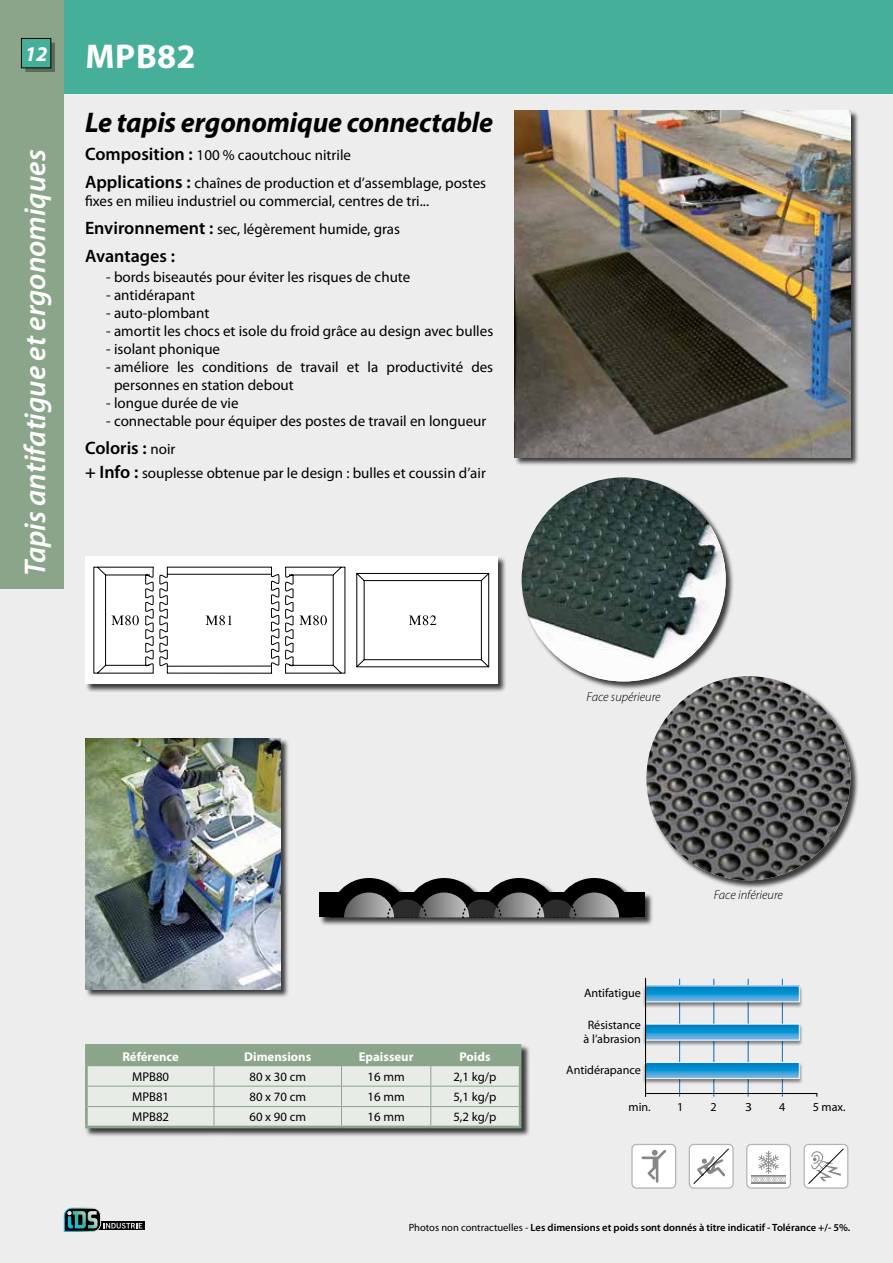
<style>
.page{position:relative;width:893px;height:1263px;background:#ededed}
.page>*{position:absolute;margin:0;border:0;box-sizing:border-box;transform-origin:0 0}
.t1{font:700 34.5px "Myriad Pro";letter-spacing:.015em;color:#fff}
.t2{font:italic 600 30px "Myriad Pro";color:#fff}
.t3{font:italic 700 28.5px "Myriad Pro";letter-spacing:-.005em;color:#000}
.t4{font:italic 700 21px "Myriad Pro";color:#fff}
.t5{font:600 18px "Myriad Pro";color:#000}
.t6{font:15px/28px "Myriad Pro";color:#000}
.t7{font:12.75px "Myriad Pro";color:#000}
.t8{font:700 12.75px "Myriad Pro";color:#fff}
.t9{font:italic 300 12.75px "Myriad Pro";color:#000}
.t10{font:12.15px/14.5px "Myriad Pro";color:#000;text-align:center}
.t11{font:12.15px "Myriad Pro";color:#000;scale:1.13 1}
.t12{font:600 10.5px "Myriad Pro";color:#000}
.s1{font-weight:600;font-size:18px}
.s2{font-weight:400;font-size:15px}
.s3{font-weight:400}
</style>
<div class="page">
<div style="left:0;top:0;width:893px;height:94px;background:#45af9a"></div>
<div style="left:0;top:0;width:64px;height:589px;background:#8ba58a"></div>
<div style="left:25px;top:42px;width:30px;height:30px;background:#000;opacity:.35"></div>
<div style="left:21px;top:38px;width:30px;height:30px;background:#45af9a"></div>
<div style="left:21px;top:38px;width:30px;height:30px;border:1px solid #000"></div>
<svg style="left:142px;top:1222px;width:2px;height:8px"></svg>
<svg style="left:64px;top:1208px;width:78px;height:24px"></svg>
<div style="left:514px;top:110px;width:345px;height:356px;background:#000;opacity:.75"></div>
<img style="left:514px;top:111px;width:336px;height:346px">
<div style="left:85px;top:556px;width:422px;height:137px;background:#000;opacity:.75"></div>
<div style="left:85px;top:556px;width:412px;height:128px;background:#fff"></div>
<svg style="left:356px;top:573px;width:134px;height:95px"></svg>
<svg style="left:93px;top:566px;width:253px;height:108px"></svg>
<div style="left:319px;top:878px;width:335px;height:48px;background:#000;opacity:.75"></div>
<div style="left:319px;top:892px;width:325px;height:25px;background:#000"></div>
<svg style="left:329px;top:878px;width:305px;height:39px"></svg>
<div style="left:85px;top:738px;width:205px;height:261px;background:#000;opacity:.75"></div>
<img style="left:85px;top:738px;width:196px;height:251px">
<div style="left:521px;top:477px;width:214px;height:213px;background:#000;opacity:.75"></div>
<img style="left:522px;top:477px;width:204px;height:204px;border-radius:102px">
<div style="left:646px;top:676px;width:213px;height:213px;background:#000;opacity:.75"></div>
<img style="left:646px;top:676px;width:204px;height:204px;border-radius:102px">
<div style="left:85px;top:1044px;width:446px;height:93px;background:#000;opacity:.75"></div>
<hr style="left:85px;top:1044px;width:129px;height:3px;background:#8ba58a">
<hr style="left:85px;top:1047px;width:3px;height:19px;background:#8ba58a">
<hr style="left:214px;top:1044px;width:128px;height:3px;background:#8ba58a">
<hr style="left:342px;top:1044px;width:89px;height:3px;background:#8ba58a">
<hr style="left:431px;top:1044px;width:90px;height:3px;background:#8ba58a">
<hr style="left:85px;top:1066px;width:3px;height:20px;background:#8ba58a">
<hr style="left:85px;top:1086px;width:3px;height:20px;background:#8ba58a">
<hr style="left:85px;top:1106px;width:3px;height:19px;background:#8ba58a">
<svg style="left:86px;top:1046px;width:435px;height:79px"></svg>
<hr style="left:85px;top:1125px;width:129px;height:3px;background:#8ba58a">
<hr style="left:214px;top:1125px;width:128px;height:3px;background:#8ba58a">
<hr style="left:342px;top:1125px;width:89px;height:3px;background:#8ba58a">
<hr style="left:431px;top:1125px;width:90px;height:3px;background:#8ba58a">
<hr style="left:714px;top:979px;width:1px;height:117px;background:#1d71b8">
<hr style="left:679px;top:979px;width:1px;height:117px;background:#1d71b8">
<hr style="left:748px;top:979px;width:1px;height:117px;background:#1d71b8">
<hr style="left:782px;top:979px;width:1px;height:117px;background:#1d71b8">
<hr style="left:645px;top:1093px;width:172px;height:1px;background:#000">
<div style="left:642px;top:985px;width:161px;height:23px;background:#000;opacity:.45"></div>
<svg style="left:647px;top:987px;width:151px;height:13px"></svg>
<div style="left:645px;top:985px;width:155px;height:17px;border:1px solid #fff"></div>
<div style="left:642px;top:1023px;width:161px;height:23px;background:#000;opacity:.45"></div>
<svg style="left:647px;top:1026px;width:151px;height:12px"></svg>
<div style="left:642px;top:1062px;width:161px;height:22px;background:#000;opacity:.45"></div>
<svg style="left:647px;top:1064px;width:151px;height:13px"></svg>
<div style="left:645px;top:1062px;width:155px;height:17px;border:1px solid #fff"></div>
<hr style="left:645px;top:978px;width:1px;height:119px;background:#000">
<div style="left:632px;top:1144px;width:44px;height:44px;background:#fff;border-radius:4px"></div>
<div style="left:631px;top:1144px;width:45px;height:45px;border:1px solid #b3b3b2;border-radius:4px"></div>
<svg style="left:641px;top:1150px;width:25px;height:33px"></svg>
<div style="left:747px;top:1144px;width:43px;height:44px;background:#fff;border-radius:4px"></div>
<div style="left:746px;top:1144px;width:45px;height:45px;border:1px solid #b3b3b2;border-radius:4px"></div>
<div style="left:751px;top:1175px;width:35px;height:9px;background:#909090"></div>
<svg style="left:751px;top:1151px;width:35px;height:31px"></svg>
<div style="left:804px;top:1144px;width:44px;height:44px;background:#fff;border-radius:4px"></div>
<div style="left:804px;top:1144px;width:44px;height:45px;border:1px solid #b3b3b2;border-radius:4px"></div>
<svg style="left:808px;top:1148px;width:36px;height:36px"></svg>
<div style="left:689px;top:1144px;width:44px;height:44px;background:#fff;border-radius:4px"></div>
<div style="left:689px;top:1144px;width:45px;height:45px;border:1px solid #b3b3b2;border-radius:4px"></div>
<svg style="left:693px;top:1148px;width:36px;height:36px"></svg>
<h3 class="t4" style="left:25px;top:40px;width:24px">12</h3>
<h2 class="t2" style="left:16px;top:576px;width:428px;rotate:-90deg">Tapis antifatigue et ergonomiques</h2>
<h1 class="t1" style="left:85px;top:34px;width:112px">MPB82</h1>
<h3 class="t3" style="left:85px;top:104px;width:410px">Le tapis ergonomique connectable</h3>
<p class="t6" style="left:85px;top:141px;width:403px"><span class="s1">Composition :</span> 100 % caoutchouc nitrile<br><span class="s1">Applications :</span> chaînes de production et d’assemblage, postes</p>
<p class="t6" style="left:85px;top:187px;width:346px">fixes en milieu industriel ou commercial, centres de tri...<br><span class="s1">Environnement :</span> sec, légèrement humide, gras</p>
<p class="t5" style="left:85px;top:244px;width:91px">Avantages :</p>
<p class="t6" style="left:106px;top:263px;width:306px">- bords biseautés pour éviter les risques de chute</p>
<p class="t6" style="left:106px;top:281px;width:90px">- antidérapant</p>
<p class="t6" style="left:106px;top:299px;width:105px">- auto-plombant</p>
<p class="t6" style="left:106px;top:317px;width:388px">- amortit les chocs et isole du froid grâce au design avec bulles</p>
<p class="t6" style="left:106px;top:335px;width:115px">- isolant phonique</p>
<p class="t6" style="left:114px;top:358px;width:381px;line-height:18px;text-indent:-8px">- améliore les conditions de travail et la productivité des personnes en station debout</p>
<p class="t6" style="left:106px;top:389px;width:134px">- longue durée de vie</p>
<p class="t6" style="left:106px;top:407px;width:382px">- connectable pour équiper des postes de travail en longueur</p>
<p class="t5" style="left:85px;top:436px;width:92px">Coloris : <span class="s2">noir</span></p>
<p class="t6" style="left:85px;top:458px;width:402px"><span class="s1">+ Info :</span> souplesse obtenue par le design : bulles et coussin d’air</p>
<p class="t9" style="left:587px;top:689px;width:76px">Face supérieure</p>
<p class="t8" style="left:122px;top:1048px;width:58px">Référence</p>
<p class="t8" style="left:244px;top:1048px;width:68px">Dimensions</p>
<p class="t8" style="left:359px;top:1048px;width:56px">Epaisseur</p>
<p class="t8" style="left:459px;top:1048px;width:33px">Poids</p>
<p class="t7" style="left:132px;top:1068px;width:39px">MPB80</p>
<p class="t7" style="left:249px;top:1068px;width:58px">80 x 30 cm</p>
<p class="t7" style="left:368px;top:1068px;width:39px">16 mm</p>
<p class="t7" style="left:453px;top:1068px;width:45px">2,1 kg/p</p>
<p class="t7" style="left:132px;top:1089px;width:39px">MPB81</p>
<p class="t7" style="left:249px;top:1089px;width:58px">80 x 70 cm</p>
<p class="t7" style="left:368px;top:1089px;width:39px">16 mm</p>
<p class="t7" style="left:453px;top:1089px;width:45px">5,1 kg/p</p>
<p class="t7" style="left:132px;top:1109px;width:39px">MPB82</p>
<p class="t7" style="left:249px;top:1109px;width:58px">60 x 90 cm</p>
<p class="t7" style="left:368px;top:1109px;width:39px">16 mm</p>
<p class="t7" style="left:453px;top:1109px;width:45px">5,2 kg/p</p>
<p class="t10" style="left:584px;top:986px;width:58px">Antifatigue</p>
<p class="t10" style="left:584px;top:1017px;width:59px">Résistance à l’abrasion</p>
<p class="t9" style="left:714px;top:887px;width:71px">Face inférieure</p>
<p class="t10" style="left:566px;top:1062px;width:76px">Antidérapance</p>
<p class="t10" style="left:628px;top:1099px;width:24px">min.</p>
<p class="t10" style="left:677px;top:1099px;width:8px">1</p>
<p class="t10" style="left:710px;top:1099px;width:8px">2</p>
<p class="t11" style="left:745px;top:1099px;width:8px">3</p>
<p class="t10" style="left:779px;top:1099px;width:8px">4</p>
<p class="t10" style="left:813px;top:1099px;width:34px">5 max.</p>
<p class="t12" style="left:409px;top:1220px;width:443px"><span class="s3">Photos non contractuelles -</span> Les dimensions et poids sont donnés à titre indicatif - Tolérance +/- 5%.</p>
</div>
